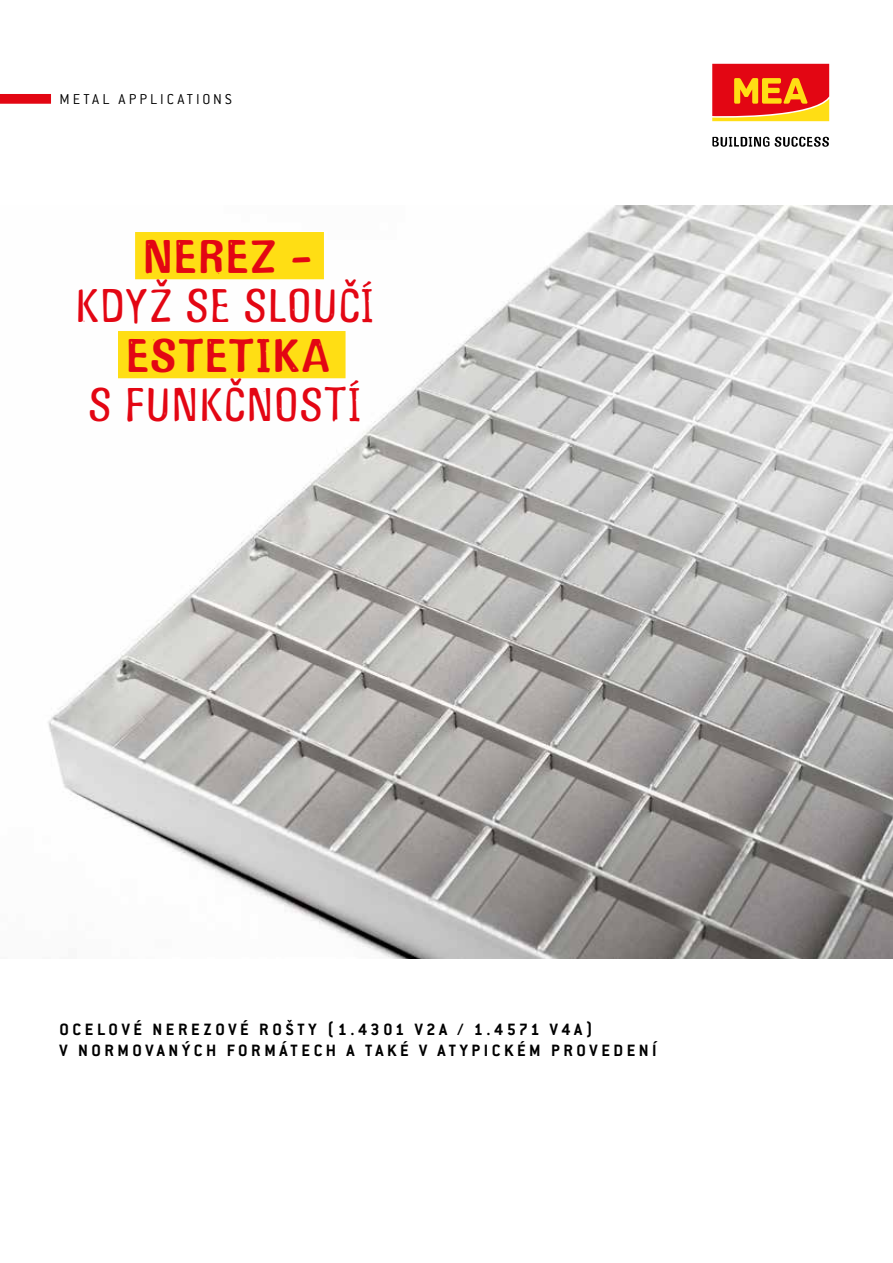
<style>
.page{position:relative;width:893px;height:1263px;background:#fff}
.page>*{position:absolute;margin:0;border:0;box-sizing:border-box;transform-origin:0 0}
.t1{font:500 49.5px "Gagamond MEA";letter-spacing:.04em;color:#e30613}
.t2{font:700 49.5px "Gagamond MEA";letter-spacing:.05em;color:#e30613}
.t3{font:700 18px/21px "Conduit ITC Pro";letter-spacing:.2em;color:#000}
.t4{font:300 15.75px "Conduit ITC Pro";letter-spacing:.19em;color:#000}
</style>
<div class="page">
<img style="left:48px;top:205px;width:845px;height:753px">
<div style="left:135px;top:232px;width:189px;height:47px;background:#ffde14"></div>
<div style="left:118px;top:331px;width:228px;height:47px;background:#ffde14"></div>
<svg style="left:712px;top:64px;width:117px;height:57px;background:#eb4c1a"></svg>
<svg style="left:712px;top:137px;width:117px;height:10px"></svg>
<div style="left:0;top:94px;width:51px;height:10px;background:#e30613"></div>
<p class="t4" style="left:60px;top:90px;width:174px">METAL APPLICATIONS</p>
<h1 class="t2" style="left:144px;top:228px;width:171px">NEREZ –</h1>
<h1 class="t1" style="left:76px;top:280px;width:298px">KDYŽ SE SLOUČÍ</h1>
<h1 class="t2" style="left:127px;top:327px;width:205px">ESTETIKA</h1>
<h1 class="t1" style="left:89px;top:379px;width:272px">S FUNKČNOSTÍ</h1>
<p class="t3" style="left:60px;top:1019px;width:599px">OCELOVÉ NEREZOVÉ ROŠTY (1.4301 V2A / 1.4571 V4A)<br>V NORMOVANÝCH FORMÁTECH A TAKÉ V ATYPICKÉM PROVEDENÍ</p>
</div>
